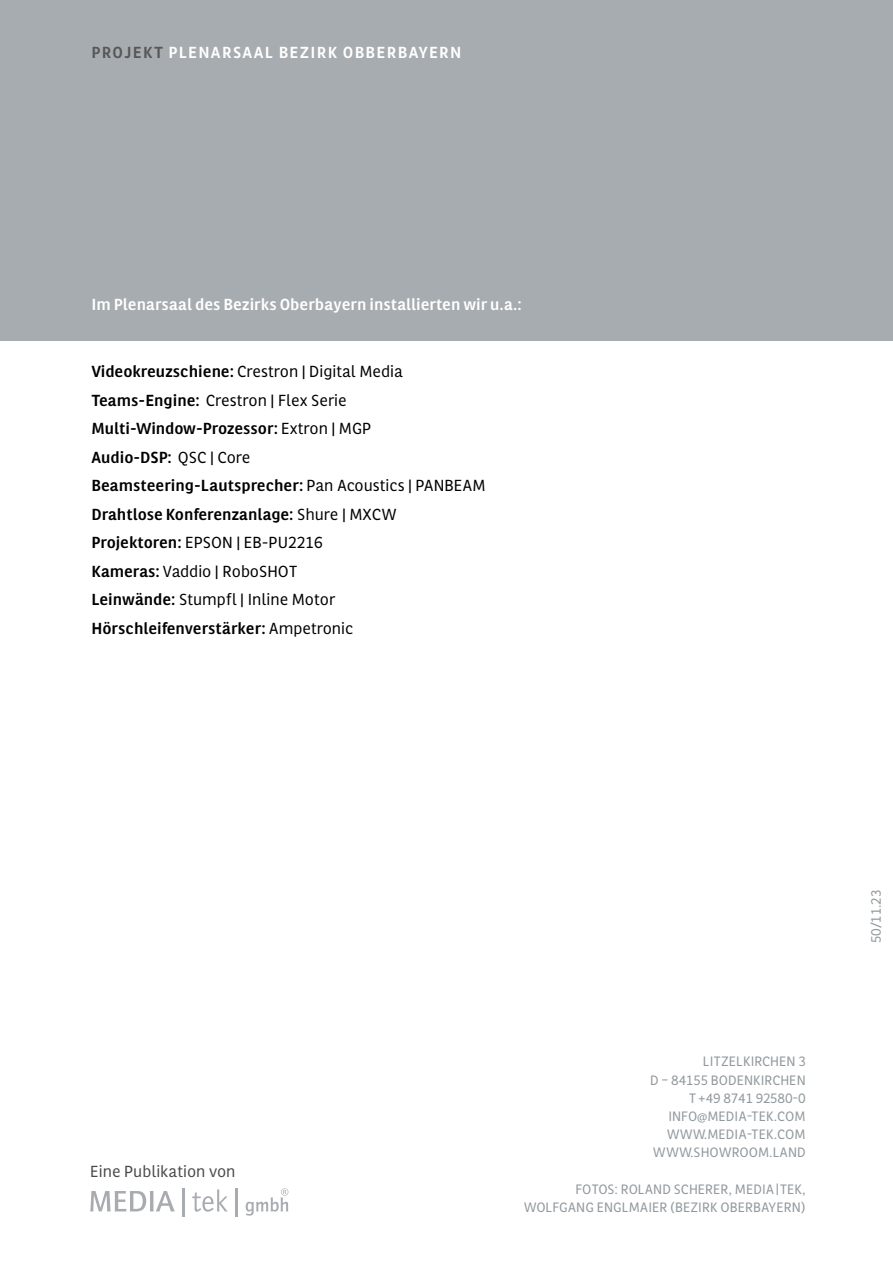
<style>
.page{position:relative;width:893px;height:1263px;background:#fff}
.page>*{position:absolute;margin:0;border:0;box-sizing:border-box;transform-origin:0 0}
.t1{font:700 15px/28.5px "Multi Text";color:#000}
.t2{font:700 15px "Multi Text";color:#fff}
.t3{font:700 15px "Multi Text";letter-spacing:.09em;color:#fff}
.t4{font:15px "Multi Text";color:#4a4a49}
.t5{font:12.75px/18.1px "Multi Text";color:#91999e;text-align:right}
.s1{color:#575756}
.s2{font-weight:400}
</style>
<div class="page">
<div style="left:0;top:0;width:893px;height:340px;background:#a7acb0"></div>
<svg style="left:90px;top:1191px;width:85px;height:20px"></svg>
<hr style="left:182px;top:1188px;width:2px;height:29px;background:#a8acb1">
<svg style="left:192px;top:1189px;width:36px;height:23px"></svg>
<hr style="left:235px;top:1188px;width:2px;height:29px;background:#a8acb1">
<svg style="left:246px;top:1188px;width:42px;height:27px"></svg>
<p class="t3" style="left:91px;top:40px;width:372px"><span class="s1">PROJEKT</span> PLENARSAAL BEZIRK OBBERBAYERN</p>
<p class="t2" style="left:91px;top:292px;width:432px">Im Plenarsaal des Bezirks Oberbayern installierten wir u.a.:</p>
<p class="t1" style="left:91px;top:356px;width:396px">Videokreuzschiene: <span class="s2">Crestron | Digital Media </span>Teams-Engine: <span class="s2">Crestron | Flex Serie </span>Multi-Window-Prozessor: <span class="s2">Extron | MGP<br></span>Audio-DSP: <span class="s2">QSC | Core<br></span>Beamsteering-Lautsprecher: <span class="s2">Pan Acoustics | PANBEAM </span>Drahtlose Konferenzanlage: <span class="s2">Shure | MXCW </span>Projektoren: <span class="s2">EPSON | EB-PU2216<br></span>Kameras: <span class="s2">Vaddio | RoboSHOT<br></span>Leinwände: <span class="s2">Stumpfl | Inline Motor </span>Hörschleifenverstärker: <span class="s2">Ampetronic</span></p>
<p class="t4" style="left:90px;top:1159px;width:147px">Eine Publikation von</p>
<p class="t5" style="left:650px;top:1051px;width:157px">LITZELKIRCHEN 3<br>D – 84155 BODENKIRCHEN<br>T +49 8741 92580-0<br>INFO@MEDIA-TEK.COM<br>WWW.MEDIA-TEK.COM<br>WWW.SHOWROOM.LAND</p>
<p class="t5" style="left:524px;top:1179px;width:284px">FOTOS: ROLAND SCHERER, MEDIA|TEK,<br>WOLFGANG ENGLMAIER (BEZIRK OBERBAYERN)</p>
<p class="t5" style="left:866px;top:943px;width:54px;rotate:-90deg">50/11.23</p>
</div>
